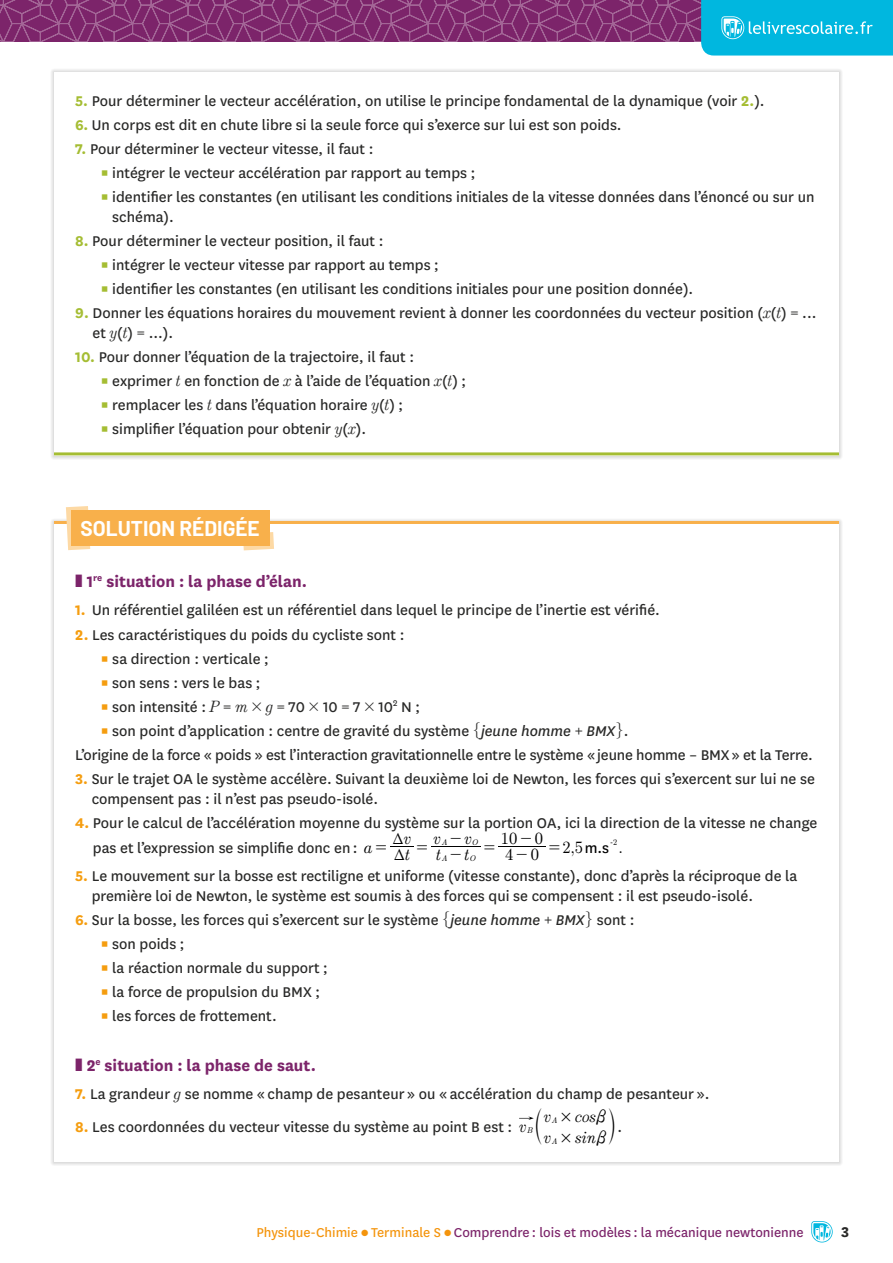
<style>
.page{position:relative;width:893px;height:1263px;background:#fff}
.page>*{position:absolute;margin:0;border:0;box-sizing:border-box;transform-origin:0 0}
.t1{font:700 20.85px "Barlow";color:#fff}
.t2{font:700 18px "National";color:#7c246a}
.t3{font:16.5px/19.8px "National";color:#282827}
.t4{font:16.5px "MM Century New";color:#000}
.t5{font:italic 16.5px "MM Century New";color:#000}
.t6{font:16.5px "MM Extra";color:#000}
.t7{font:700 16.5px "National";color:#282827}
.t8{font:16.2px "MM Variable A";color:#000;scale:1.04 1}
.t9{font:15px "National";color:#7c246a}
.t10{font:italic 8.25px "MM Century New";color:#000}
.t11{font:8.25px "National";color:#000}
.s1{font-weight:700;color:#a5bd33}
.s2{font-family:"MM Century New";font-style:italic}
.s3{font-weight:700;color:#f59d0f}
.s4{font-family:"MM Century New"}
.s5{font-style:italic}
.s6{font-family:"MM Century New";font-style:italic;color:#000}
.s7{font-family:"MM Century New";color:#000}
.s8{font-family:"National"}
.s9{font-family:"National";font-size:16.5px;color:#282827}
.s10{font-family:"MM Binary";font-style:normal}
.s11{font-family:"MM Century Old Greek"}
.s12{color:#f4940c}
.s13{font-size:10.5px;color:#f4940c}
</style>
<div class="page">
<div style="left:50px;top:68px;width:793px;height:391px;background:#000;opacity:.3"></div>
<div style="left:54px;top:72px;width:785px;height:383px;background:#fff"></div>
<hr style="left:54px;top:452px;width:785px;height:3px;background:#a5bd33">
<svg style="left:390px;top:846px;width:23px;height:1px"></svg>
<hr style="left:431px;top:846px;width:50px;height:1px;background:#000">
<hr style="left:498px;top:846px;width:48px;height:1px;background:#000">
<svg style="left:519px;top:1116px;width:15px;height:4px"></svg>
<hr style="left:54px;top:521px;width:785px;height:3px;background:#f8b04b">
<svg style="left:66px;top:506px;width:24px;height:44px"></svg>
<svg style="left:243px;top:532px;width:31px;height:18px"></svg>
<div style="left:71px;top:510px;width:199px;height:36px;background:#f8b04b"></div>
<svg style="left:811px;top:1221px;width:22px;height:21px"></svg>
<svg style="left:0;top:0;width:893px;height:56px"></svg>
<p class="t3" style="left:75px;top:90px;width:691px"><span class="s1">5.</span> Pour déterminer le vecteur accélération, on utilise le principe fondamental de la dynamique (voir <span class="s1">2.</span>).</p>
<p class="t3" style="left:75px;top:114px;width:548px"><span class="s1">6.</span> Un corps est dit en chute libre si la seule force qui s’exerce sur lui est son poids.</p>
<p class="t3" style="left:75px;top:138px;width:300px"><span class="s1">7.</span> Pour déterminer le vecteur vitesse, il faut :</p>
<p class="t3" style="left:101px;top:162px;width:376px"><span class="s1">▪</span> intégrer le vecteur accélération par rapport au temps ;</p>
<p class="t3" style="left:112px;top:186px;width:704px;text-indent:-12px"><span class="s1">▪</span> identifier les constantes (en utilisant les conditions initiales de la vitesse données dans l’énoncé ou sur un schéma).</p>
<p class="t3" style="left:75px;top:230px;width:310px"><span class="s1">8.</span> Pour déterminer le vecteur position, il faut :</p>
<p class="t3" style="left:101px;top:254px;width:340px"><span class="s1">▪</span> intégrer le vecteur vitesse par rapport au temps ;</p>
<p class="t3" style="left:101px;top:278px;width:594px"><span class="s1">▪</span> identifier les constantes (en utilisant les conditions initiales pour une position donnée).</p>
<p class="t3" style="left:93px;top:302px;width:725px;text-indent:-17px"><span class="s1">9.</span> Donner les équations horaires du mouvement revient à donner les coordonnées du vecteur position (<span class="s2">x</span>(<span class="s2">t</span>) = ... et <span class="s2">y</span>(<span class="s2">t</span>) = ...).</p>
<p class="t3" style="left:75px;top:346px;width:340px"><span class="s1">10.</span> Pour donner l’équation de la trajectoire, il faut :</p>
<p class="t3" style="left:101px;top:370px;width:367px"><span class="s1">▪</span> exprimer <span class="s2">t</span> en fonction de <span class="s2">x</span> à l’aide de l’équation <span class="s2">x</span>(<span class="s2">t</span>) ;</p>
<p class="t3" style="left:101px;top:394px;width:304px"><span class="s1">▪</span> remplacer les <span class="s2">t</span> dans l’équation horaire <span class="s2">y</span>(<span class="s2">t</span>) ;</p>
<p class="t3" style="left:101px;top:418px;width:267px"><span class="s1">▪</span> simplifier l’équation pour obtenir <span class="s2">y</span>(<span class="s2">x</span>).</p>
<p class="t1" style="left:81px;top:516px;width:181px">SOLUTION RÉDIGÉE</p>
<p class="t2" style="left:75px;top:569px;width:233px">❚ 1<sup>re</sup> situation : la phase d’élan.</p>
<p class="t3" style="left:75px;top:600px;width:586px"><span class="s3">1.</span> Un référentiel galiléen est un référentiel dans lequel le principe de l’inertie est vérifié.</p>
<p class="t3" style="left:75px;top:624px;width:331px"><span class="s3">2.</span> Les caractéristiques du poids du cycliste sont :</p>
<p class="t3" style="left:101px;top:648px;width:170px"><span class="s3">▪</span> sa direction : verticale ;</p>
<p class="t3" style="left:101px;top:672px;width:161px"><span class="s3">▪</span> son sens : vers le bas ;</p>
<p class="t3" style="left:101px;top:696px;width:321px"><span class="s3">▪</span> son intensité : <span class="s2">P</span> = <span class="s2">m</span> <span class="s4">×</span> <span class="s2">g</span> = 70 <span class="s4">×</span> 10 = 7 <span class="s4">×</span> 10<sup>2</sup> N ;</p>
<p class="t3" style="left:75px;top:718px;width:739px;line-height:24px;text-indent:26px"><span class="s3">▪</span> son point d’application : centre de gravité du système <span class="s4">{</span><span class="s5">jeune homme</span> + <span class="s5">BMX</span><span class="s4">}</span>.<br>L’origine de la force « poids » est l’interaction gravitationnelle entre le système « jeune homme – BMX » et la Terre.</p>
<p class="t3" style="left:92px;top:768px;width:725px;text-indent:-16px"><span class="s3">3.</span> Sur le trajet OA le système accélère. Suivant la deuxième loi de Newton, les forces qui s’exercent sur lui ne se compensent pas : il n’est pas pseudo-isolé.</p>
<p class="t3" style="left:93px;top:809px;width:726px;line-height:24.8px;text-indent:-18px"><span class="s3">4.</span> Pour le calcul de l’accélération moyenne du système sur la portion OA, ici la direction de la vitesse ne change pas et l’expression se simplifie donc en : <span class="s6">a</span> <span class="s7">=</span></p>
<p class="t4" style="left:501px;top:830px;width:44px">10 0</p>
<p class="t6" style="left:393px;top:828px;width:20px">T<span class="s2">v</span></p>
<p class="t5" style="left:434px;top:830px;width:9px">v</p>
<p class="t4" style="left:450px;top:830px;width:23px">-<span class="s5">v</span></p>
<p class="t4" style="left:521px;top:830px;width:12px">-</p>
<p class="t3" style="left:92px;top:865px;width:707px;text-indent:-17px"><span class="s3">5.</span> Le mouvement sur la bosse est rectiligne et uniforme (vitesse constante), donc d’après la réciproque de la première loi de Newton, le système est soumis à des forces qui se compensent : il est pseudo-isolé.</p>
<p class="t3" style="left:75px;top:909px;width:561px"><span class="s3">6.</span> Sur la bosse, les forces qui s’exercent sur le système <span class="s4">{</span><span class="s5">jeune homme</span> + <span class="s5">BMX</span><span class="s4">}</span> sont :</p>
<p class="t3" style="left:101px;top:933px;width:85px"><span class="s3">▪</span> son poids ;</p>
<p class="t3" style="left:101px;top:957px;width:229px"><span class="s3">▪</span> la réaction normale du support ;</p>
<p class="t3" style="left:101px;top:981px;width:221px"><span class="s3">▪</span> la force de propulsion du BMX ;</p>
<p class="t3" style="left:101px;top:1005px;width:178px"><span class="s3">▪</span> les forces de frottement.</p>
<p class="t2" style="left:75px;top:1052px;width:242px">❚ 2<sup>e</sup> situation : la phase de saut.</p>
<p class="t3" style="left:75px;top:1083px;width:636px"><span class="s3">7.</span> La grandeur <span class="s2">g</span> se nomme « champ de pesanteur » ou « accélération du champ de pesanteur ».</p>
<p class="t3" style="left:75px;top:1116px;width:453px"><span class="s3">8.</span> Les coordonnées du vecteur vitesse du système au point B est : <span class="s6">v</span></p>
<p class="t10" style="left:442px;top:838px;width:6px">A</p>
<p class="t10" style="left:472px;top:838px;width:7px">O</p>
<p class="t11" style="left:610px;top:837px;width:9px">-<span class="s4">2</span></p>
<p class="t4" style="left:549px;top:839px;width:62px">=2 5<span class="s8">m.s</span></p>
<p class="t4" style="left:417px;top:839px;width:12px">=</p>
<p class="t4" style="left:484px;top:839px;width:12px">=</p>
<p class="t4" style="left:505px;top:846px;width:35px">4 0</p>
<p class="t6" style="left:394px;top:844px;width:18px">T<span class="s2">t</span></p>
<p class="t5" style="left:436px;top:846px;width:6px">t</p>
<p class="t4" style="left:450px;top:846px;width:20px">-<span class="s5">t</span></p>
<p class="t4" style="left:571px;top:839px;width:5px">,</p>
<p class="t4" style="left:619px;top:839px;width:5px">.</p>
<p class="t4" style="left:517px;top:846px;width:12px">-</p>
<p class="t10" style="left:442px;top:854px;width:6px">A</p>
<p class="t10" style="left:470px;top:854px;width:7px">O</p>
<p class="t8" style="left:535px;top:1116px;width:8px">d</p>
<p class="t8" style="left:609px;top:1116px;width:14px">n<span class="s9">.</span></p>
<p class="t5" style="left:544px;top:1107px;width:9px">v</p>
<p class="t5" style="left:561px;top:1107px;width:47px"><span class="s10">#</span> cos<span class="s11">b</span></p>
<p class="t5" style="left:544px;top:1129px;width:9px">v</p>
<p class="t5" style="left:561px;top:1129px;width:48px"><span class="s10">#</span> sin<span class="s11">b</span></p>
<p class="t10" style="left:553px;top:1116px;width:6px">A</p>
<p class="t10" style="left:553px;top:1137px;width:6px">A</p>
<p class="t10" style="left:527px;top:1126px;width:7px">B</p>
<p class="t9" style="left:256px;top:1223px;width:549px"><span class="s12">Physique-Chimie</span> <span class="s13">●</span> <span class="s12">Terminale S</span> <span class="s13">●</span> Comprendre : lois et modèles : la mécanique newtonienne</p>
<p class="t7" style="left:841px;top:1221px;width:10px">3</p>
</div>
